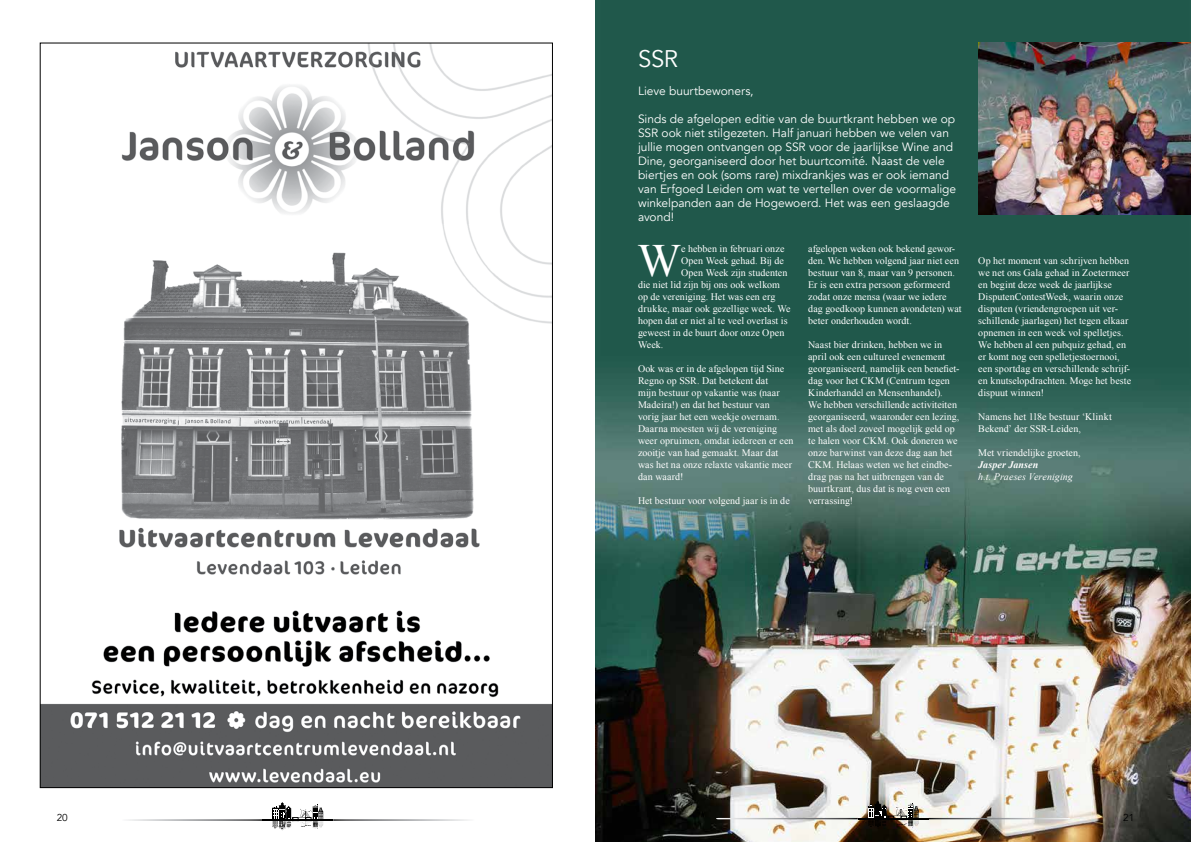
<style>
.page{position:relative;width:1191px;height:842px;background:#fff}
.page>*{position:absolute;margin:0;border:0;box-sizing:border-box;transform-origin:0 0}
.t1{font:46.2px "Times New Roman";color:#fff}
.t2{font:24px "Avenir";color:#fff}
.t3{font:12px/14px "Avenir";letter-spacing:-.005em;color:#fff}
.t4{font:10px/12px "Times New Roman";letter-spacing:.005em;color:#fff}
.t5{font:italic 10px "Times New Roman";letter-spacing:.005em;color:#fff}
.t6{font:italic 700 10px "Times New Roman";letter-spacing:.01em;color:#fff}
.t7{font:10px "Avenir";color:#000}
</style>
<div class="page">
<img style="left:595px;top:0;width:596px;height:842px">
<svg style="left:867px;top:801px;width:51px;height:28px"></svg>
<svg style="left:716px;top:818px;width:141px;height:1px"></svg>
<hr style="left:857px;top:818px;width:71px;height:1px;background:#000">
<svg style="left:928px;top:818px;width:142px;height:1px"></svg>
<svg style="left:272px;top:802px;width:51px;height:28px"></svg>
<svg style="left:128px;top:819px;width:134px;height:2px"></svg>
<hr style="left:262px;top:819px;width:71px;height:2px;background:#000">
<svg style="left:333px;top:819px;width:135px;height:2px"></svg>
<img style="left:42px;top:45px;width:509px;height:741px">
<img style="left:978px;top:43px;width:213px;height:171px">
<h2 class="t2" style="left:638px;top:44px;width:42px">SSR</h2>
<p class="t3" style="left:638px;top:84px;width:117px">Lieve buurtbewoners,</p>
<p class="t3" style="left:638px;top:112px;width:320px">Sinds de afgelopen editie van de buurtkrant hebben we op SSR ook niet stilgezeten. Half januari hebben we velen van jullie mogen ontvangen op SSR voor de jaarlijkse Wine and Dine, georganiseerd door het buurtcomité. Naast de vele biertjes en ook (soms rare) mixdrankjes was er ook iemand van Erfgoed Leiden om wat te vertellen over de voormalige winkelpanden aan de Hogewoerd. Het was een geslaagde avond!</p>
<h1 class="t1" style="left:637px;top:229px;width:45px">W</h1>
<p class="t4" style="left:681px;top:243px;width:105px">e hebben in februari onze</p>
<p class="t4" style="left:808px;top:243px;width:155px">afgelopen weken ook bekend gewor&shy;den. We hebben volgend jaar niet een bestuur van 8, maar van 9 personen.<br>Er is een extra persoon geformeerd zodat onze mensa (waar we iedere dag goedkoop kunnen avondeten) wat beter onderhouden wordt.</p>
<p class="t4" style="left:808px;top:339px;width:153px">Naast bier drinken, hebben we in april ook een cultureel evenement georganiseerd, namelijk een benefiet&shy;dag voor het CKM (Centrum tegen<br>Kinderhandel en Mensenhandel).<br>We hebben verschillende activiteiten georganiseerd, waaronder een lezing, met als doel zoveel mogelijk geld op te halen voor CKM. Ook doneren we onze barwinst van deze dag aan het<br>CKM. Helaas weten we het eindbe&shy;drag pas na het uitbrengen van de buurtkrant, dus dat is nog even een verrassing!</p>
<p class="t4" style="left:681px;top:255px;width:104px">Open Week gehad. Bij de</p>
<p class="t4" style="left:681px;top:267px;width:108px">Open Week zijn studenten</p>
<p class="t4" style="left:638px;top:279px;width:143px">die niet lid zijn bij ons ook welkom</p>
<p class="t4" style="left:638px;top:291px;width:139px">op de vereniging. Het was een erg</p>
<p class="t4" style="left:638px;top:303px;width:154px">drukke, maar ook gezellige week. We</p>
<p class="t4" style="left:638px;top:315px;width:151px">hopen dat er niet al te veel overlast is</p>
<p class="t4" style="left:638px;top:327px;width:148px">geweest in de buurt door onze Open</p>
<p class="t4" style="left:638px;top:339px;width:27px">Week.</p>
<p class="t4" style="left:638px;top:363px;width:157px">Ook was er in de afgelopen tijd Sine<br>Regno op SSR. Dat betekent dat<br>mijn bestuur op vakantie was (naar<br>Madeira!) en dat het bestuur van<br>vorig jaar het een weekje overnam.<br>Daarna moesten wij de vereniging weer opruimen, omdat iedereen er een zooitje van had gemaakt. Maar dat was het na onze relaxte vakantie meer dan waard!</p>
<p class="t4" style="left:638px;top:495px;width:153px">Het bestuur voor volgend jaar is in de</p>
<p class="t4" style="left:978px;top:255px;width:154px">Op het moment van schrijven hebben we net ons Gala gehad in Zoetermeer en begint deze week de jaarlijkse DisputenContestWeek, waarin onze disputen (vriendengroepen uit ver&shy;schillende jaarlagen) het tegen elkaar opnemen in een week vol spelletjes.<br>We hebben al een pubquiz gehad, en er komt nog een spelletjestoernooi, een sportdag en verschillende schrijf&shy;en knutselopdrachten. Moge het beste dispuut winnen!</p>
<p class="t4" style="left:978px;top:411px;width:135px">Namens het 118e bestuur ‘Klinkt<br>Bekend’ der SSR-Leiden,</p>
<p class="t4" style="left:978px;top:447px;width:104px">Met vriendelijke groeten,</p>
<p class="t6" style="left:978px;top:458px;width:62px">Jasper Jansen</p>
<p class="t5" style="left:978px;top:470px;width:96px">h.t. Praeses Vereniging</p>
<p class="t7" style="left:57px;top:811px;width:13px">20</p>
<p class="t7" style="left:1123px;top:811px;width:13px">21</p>
</div>
